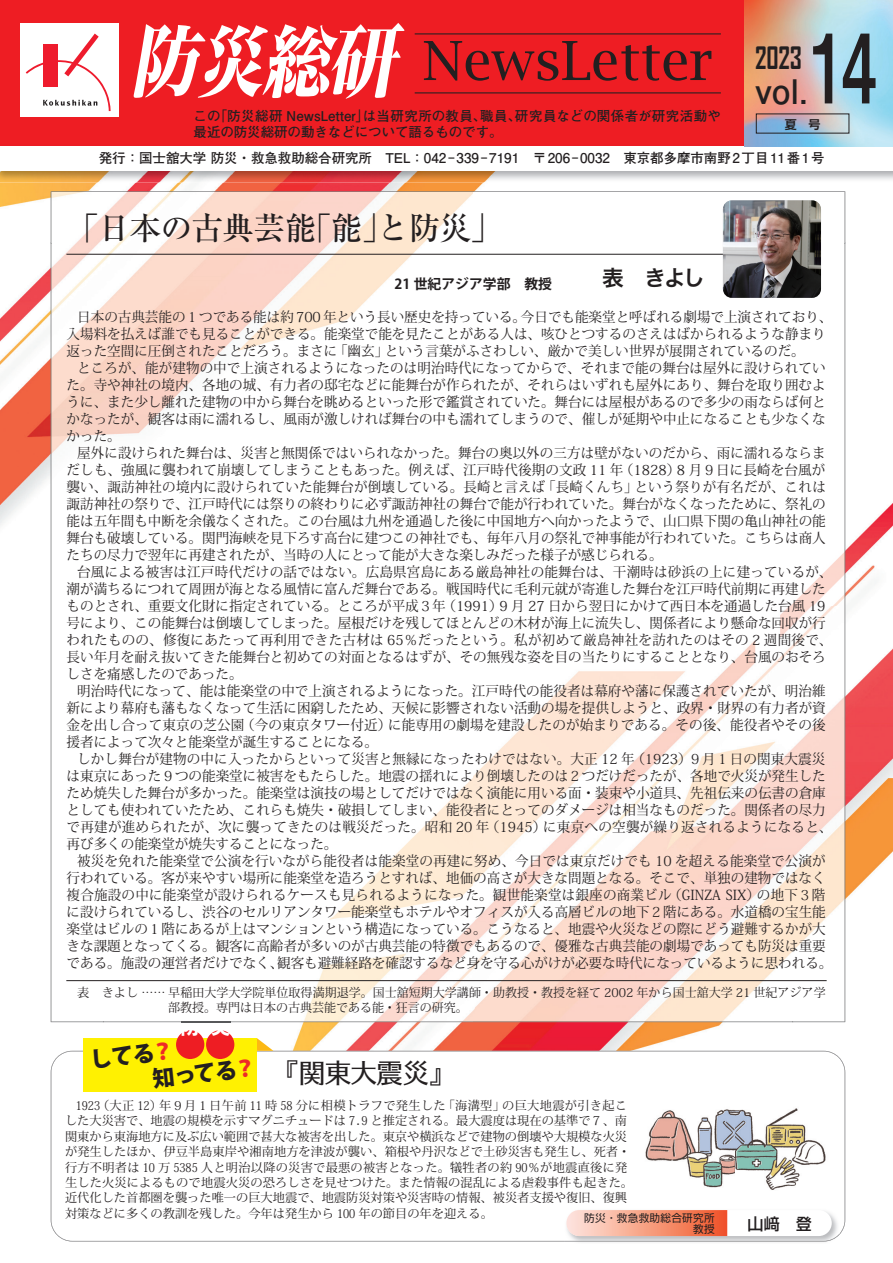
<style>
.page{position:relative;width:893px;height:1263px;background:#fff}
.page>*{position:absolute;margin:0;border:0;box-sizing:border-box;transform-origin:0 0}
.t1{font:700 95.7px "Mi Go MB1 Std De";color:#231f20;scale:.65 1}
.t2{font:54px "Lucida Bright";letter-spacing:-.005em;color:#231f20}
.t3{font:700 33.9px "Futo Go B101 Pro";color:#231f20}
.t4{font:500 31.95px "Ryumin Pro";letter-spacing:-.025em;color:#231f20}
.t5{font:700 29.55px "Agency FB";color:#231f20;scale:.88 1}
.t6{font:26.55px "UD Typos 510 Std";letter-spacing:-.025em;color:#231f20}
.t7{font:800 22.35px/25.5px "Koz Go Pro";color:#231f20}
.t8{font:21.75px "Hira Kaku Pro N W6";color:#231f20}
.t9{font:800 19.2px "Koz Go Pro";color:#fff}
.t10{font:500 16.05px "Shin Go Pro";color:#231f20}
.t11{font:13.8px/17px "Koz Min Pr 6 N";color:#231f20}
.t12{font:700 13.8px "Koz Go Pro";color:#231f20}
.t13{font:700 13.5px/15.9px "Futo Go B101 Pro";letter-spacing:-.005em;color:#231f20}
.t14{font:12.15px/15.5px "Koz Min Pr 6 N";letter-spacing:.005em;color:#231f20}
.t15{font:700 12px "Shin Go Pro De";color:#231f20}
.t16{font:10.65px/11.1px "Shin Go Pro";letter-spacing:.025em;color:#231f20;text-align:right}
.s1{font-family:"Hira Min Std N W8";font-style:italic;font-size:78.6px;color:#fff}
.s2{color:#ee2928}
</style>
<div class="page">
<img style="left:0;top:0;width:893px;height:1051px">
<div style="left:0;top:0;width:744px;height:147px;background:#ee1d23"></div>
<hr style="left:415px;top:92px;width:306px;height:1px;background:#231f20">
<hr style="left:415px;top:33px;width:306px;height:1px;background:#231f20">
<svg style="left:21px;top:23px;width:98px;height:94px;background:#f9e0e2"></svg>
<img style="left:0;top:144px;width:893px;height:38px">
<img style="left:0;top:144px;width:744px;height:3px">
<div style="left:0;top:147px;width:893px;height:24px;background:#fff"></div>
<svg style="left:51px;top:1051px;width:794px;height:190px"></svg>
<svg style="left:257px;top:1038px;width:16px;height:13px"></svg>
<div style="left:84px;top:1038px;width:173px;height:53px;background:#fff101"></div>
<div style="left:176px;top:1030px;width:28px;height:29px;background:#ee1d23;border-radius:50%"></div>
<div style="left:206px;top:1030px;width:28px;height:29px;background:#ee1d23;border-radius:50%"></div>
<img style="left:565px;top:1241px;width:263px;height:1px">
<img style="left:565px;top:1208px;width:274px;height:25px">
<img style="left:565px;top:1233px;width:274px;height:8px">
<div style="left:566px;top:1210px;width:266px;height:26px;background:#fff;border-radius:13px"></div>
<svg style="left:566px;top:1210px;width:161px;height:26px;background:#f69f83"></svg>
<img style="left:640px;top:1096px;width:192px;height:106px">
<img style="left:104px;top:244px;width:688px;height:777px">
<img style="left:182px;top:1017px;width:48px;height:4px">
<img style="left:51px;top:244px;width:53px;height:778px">
<img style="left:792px;top:244px;width:53px;height:778px">
<img style="left:103px;top:1021px;width:690px;height:2px">
<img style="left:51px;top:192px;width:794px;height:52px">
<img style="left:182px;top:1021px;width:48px;height:1px">
<hr style="left:66px;top:254px;width:691px;height:1px;background:#231f20">
<img style="left:723px;top:200px;width:98px;height:98px">
<hr style="left:66px;top:980px;width:761px;height:1px;background:#231f20">
<h2 class="t2" style="left:130px;top:30px;width:585px"><span class="s1">防災総研</span> NewsLetter</h2>
<p class="t13" style="left:194px;top:106px;width:529px">この「防災総研 NewsLetter」は当研究所の教員、職員、研究員などの関係者が研究活動や最近の防災総研の動きなどについて語るものです。</p>
<p class="t13" style="left:99px;top:148px;width:727px">発行：国士舘大学 防災・救急救助総合研究所　TEL：042-339-7191　〒206-0032　東京都多摩市南野2丁目11番1号</p>
<h1 class="t1" style="left:810px;top:-4px;width:103px">14</h1>
<h3 class="t5" style="left:755px;top:39px;width:55px">2023</h3>
<h3 class="t3" style="left:755px;top:64px;width:54px">vol.</h3>
<p class="t15" style="left:785px;top:114px;width:37px">夏　号</p>
<h3 class="t4" style="left:67px;top:203px;width:437px">「日本の古典芸能「能」と防災」</h3>
<p class="t12" style="left:394px;top:275px;width:159px">21 世紀アジア学部　教授</p>
<h3 class="t8" style="left:602px;top:258px;width:104px">表　きよし</h3>
<p class="t11" style="left:67px;top:309px;width:767px;text-indent:11px">日本の古典芸能の１つである能は約 700 年という長い歴史を持っている。今日でも能楽堂と呼ばれる劇場で上演されており、入場料を払えば誰でも見ることができる。能楽堂で能を見たことがある人は、咳ひとつするのさえはばかられるような静まり返った空間に圧倒されたことだろう。まさに「幽玄」という言葉がふさわしい、厳かで美しい世界が展開されているのだ。</p>
<p class="t11" style="left:67px;top:360px;width:761px;text-align:justify;text-indent:11px">ところが、能が建物の中で上演されるようになったのは明治時代になってからで、それまで能の舞台は屋外に設けられていた。寺や神社の境内、各地の城、有力者の邸宅などに能舞台が作られたが、それらはいずれも屋外にあり、舞台を取り囲むように、また少し離れた建物の中から舞台を眺めるといった形で鑑賞されていた。舞台には屋根があるので多少の雨ならば何とかなったが、観客は雨に濡れるし、風雨が激しければ舞台の中も濡れてしまうので、催しが延期や中止になることも少なくなかった。</p>
<p class="t11" style="left:67px;top:445px;width:761px;text-align:justify;text-indent:11px">屋外に設けられた舞台は、災害と無関係ではいられなかった。舞台の奥以外の三方は壁がないのだから、雨に濡れるならまだしも、強風に襲われて崩壊してしまうこともあった。例えば、江戸時代後期の文政 11 年（1828）8 月９日に長崎を台風が襲い、諏訪神社の境内に設けられていた能舞台が倒壊している。長崎と言えば「長崎くんち」という祭りが有名だが、これは諏訪神社の祭りで、江戸時代には祭りの終わりに必ず諏訪神社の舞台で能が行われていた。舞台がなくなったために、祭礼の能は五年間も中断を余儀なくされた。この台風は九州を通過した後に中国地方へ向かったようで、山口県下関の亀山神社の能舞台も破壊している。関門海峡を見下ろす高台に建つこの神社でも、毎年八月の祭礼で神事能が行われていた。こちらは商人たちの尽力で翌年に再建されたが、当時の人にとって能が大きな楽しみだった様子が感じられる。</p>
<p class="t11" style="left:67px;top:564px;width:767px;text-indent:11px">台風による被害は江戸時代だけの話ではない。広島県宮島にある厳島神社の能舞台は、干潮時は砂浜の上に建っているが、潮が満ちるにつれて周囲が海となる風情に富んだ舞台である。戦国時代に毛利元就が寄進した舞台を江戸時代前期に再建したものとされ、重要文化財に指定されている。ところが平成３年（1991）9 月 27 日から翌日にかけて西日本を通過した台風 19号により、この能舞台は倒壊してしまった。屋根だけを残してほとんどの木材が海上に流失し、関係者により懸命な回収が行われたものの、修復にあたって再利用できた古材は 65％だったという。私が初めて厳島神社を訪れたのはその 2 週間後で、長い年月を耐え抜いてきた能舞台と初めての対面となるはずが、その無残な姿を目の当たりにすることとなり、台風のおそろしさを痛感したのであった。</p>
<p class="t11" style="left:67px;top:683px;width:761px;text-align:justify;text-indent:11px">明治時代になって、能は能楽堂の中で上演されるようになった。江戸時代の能役者は幕府や藩に保護されていたが、明治維新により幕府も藩もなくなって生活に困窮したため、天候に影響されない活動の場を提供しようと、政界・財界の有力者が資金を出し合って東京の芝公園（今の東京タワー付近）に能専用の劇場を建設したのが始まりである。その後、能役者やその後援者によって次々と能楽堂が誕生することになる。</p>
<p class="t11" style="left:67px;top:751px;width:767px;text-indent:11px">しかし舞台が建物の中に入ったからといって災害と無縁になったわけではない。大正 12 年（1923）９月１日の関東大震災は東京にあった９つの能楽堂に被害をもたらした。地震の揺れにより倒壊したのは２つだけだったが、各地で火災が発生したため焼失した舞台が多かった。能楽堂は演技の場としてだけではなく演能に用いる面・装束や小道具、先祖伝来の伝書の倉庫としても使われていたため、これらも焼失・破損してしまい、能役者にとってのダメージは相当なものだった。関係者の尽力で再建が進められたが、次に襲ってきたのは戦災だった。昭和 20 年（1945）に東京への空襲が繰り返されるようになると、再び多くの能楽堂が焼失することになった。</p>
<p class="t11" style="left:67px;top:853px;width:767px;text-align:center">被災を免れた能楽堂で公演を行いながら能役者は能楽堂の再建に努め、今日では東京だけでも 10 を超える能楽堂で公演が<br>行われている。客が来やすい場所に能楽堂を造ろうとすれば、地価の高さが大きな問題となる。そこで、単独の建物ではなく複合施設の中に能楽堂が設けられるケースも見られるようになった。観世能楽堂は銀座の商業ビル（GINZA SIX）の地下３階に設けられているし、渋谷のセルリアンタワー能楽堂もホテルやオフィスが入る高層ビルの地下２階にある。水道橋の宝生能楽堂はビルの１階にあるが上はマンションという構造になっている。こうなると、地震や火災などの際にどう避難するかが大きな課題となってくる。観客に高齢者が多いのが古典芸能の特徴でもあるので、優雅な古典芸能の劇場であっても防災は重要である。施設の運営者だけでなく、観客も避難経路を確認するなど身を守る心がけが必要な時代になっているように思われる。</p>
<p class="t14" style="left:168px;top:985px;width:659px;text-indent:-91px">表　きよし …… 早稲田大学大学院単位取得満期退学。国士舘短期大学講師・助教授・教授を経て 2002 年から国士舘大学 21 世紀アジア学部教授。専門は日本の古典芸能である能・狂言の研究。</p>
<h3 class="t9" style="left:181px;top:1014px;width:51px">防災</h3>
<h3 class="t7" style="left:149px;top:1042px;width:106px;text-indent:-61px;rotate:-6deg">してる<span class="s2">？<br></span>知ってる<span class="s2">？</span></h3>
<h3 class="t6" style="left:273px;top:1051px;width:184px">『関東大震災』</h3>
<p class="t14" style="left:65px;top:1098px;width:570px;text-indent:11px">1923（大正 12）年９月１日午前 11 時 58 分に相模トラフで発生した「海溝型」の巨大地震が引き起こした大災害で、地震の規模を示すマグニチュードは 7.9 と推定される。最大震度は現在の基準で７、南関東から東海地方に及ぶ広い範囲で甚大な被害を出した。東京や横浜などで建物の倒壊や大規模な火災が発生したほか、伊豆半島東岸や湘南地方を津波が襲い、箱根や丹沢などで土砂災害も発生し、死者・行方不明者は 10 万 5385 人と明治以降の災害で最悪の被害となった。犠牲者の約 90％が地震直後に発生した火災によるもので地震火災の恐ろしさを見せつけた。また情報の混乱による虐殺事件も起きた。近代化した首都圏を襲った唯一の巨大地震で、地震防災対策や災害時の情報、被災者支援や復旧、復興対策などに多くの教訓を残した。今年は発生から 100 年の節目の年を迎える。</p>
<p class="t16" style="left:584px;top:1211px;width:132px">防災・救急救助総合研究所教授</p>
<p class="t10" style="left:747px;top:1210px;width:66px">山﨑　登</p>
</div>
